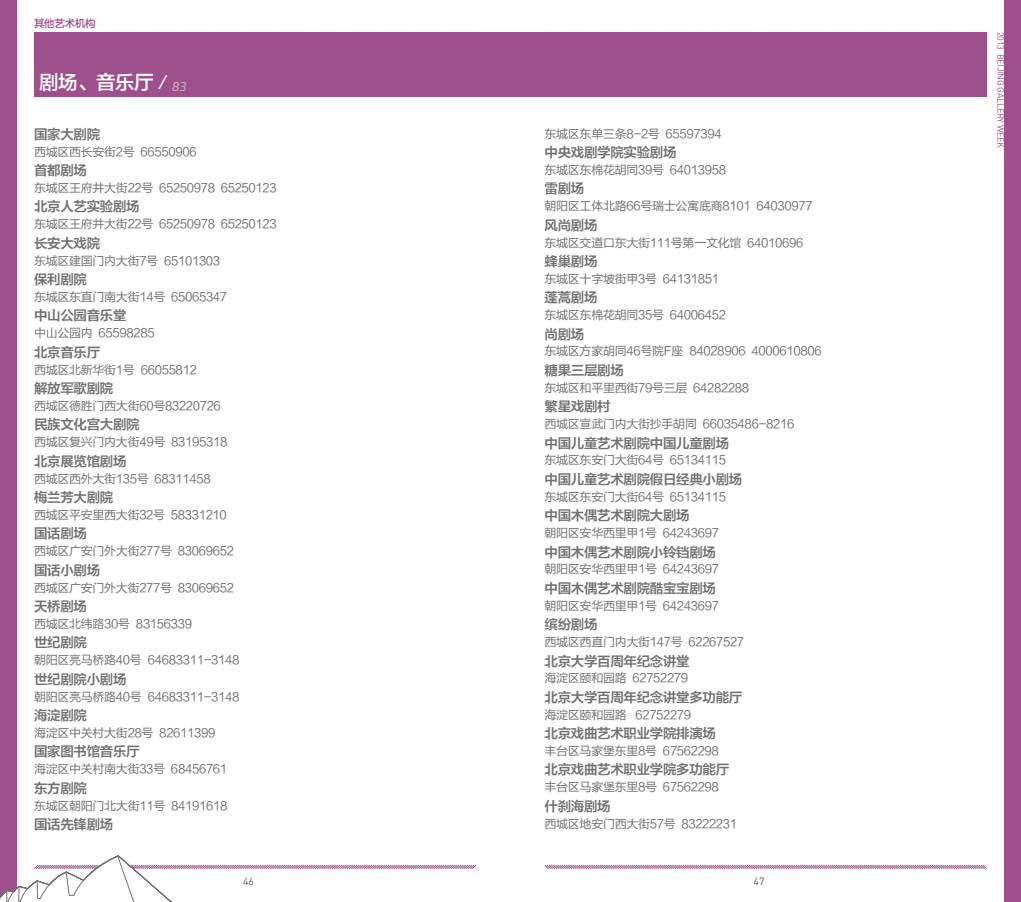
<style>
.page{position:relative;width:1021px;height:902px;background:#fff}
.page>*{position:absolute;margin:0;border:0;box-sizing:border-box;transform-origin:0 0}
.t1{font:19.5px "FZLTZHK GBK1 0";color:#fff}
.t2{font:13.5px "FZLTZCHK GBK1 0";letter-spacing:-.025em;color:#727171}
.t3{font:12px "FZLTHK GBK1 0";letter-spacing:-.025em;color:#727171}
.t4{font:10.5px "FZLTZHK GBK1 0";letter-spacing:-.025em;color:#9d508b}
.t5{font:10.5px "DIN Pro";color:#595757}
.t6{font:9px "DIN Pro";letter-spacing:-.03em;color:#9d508b}
</style>
<div class="page">
<div style="left:0;top:0;width:17px;height:901px;background:#9d508b"></div>
<div style="left:1003px;top:0;width:17px;height:901px;background:#9d508b"></div>
<svg style="left:544px;top:864px;width:443px;height:5px"></svg>
<svg style="left:0;top:855px;width:477px;height:46px"></svg>
<div style="left:34px;top:32px;width:952px;height:64px;background:#9d508b"></div>
<p class="t4" style="left:34px;top:17px;width:63px">其他艺术机构</p>
<h1 class="t1" style="left:39px;top:71px;width:149px">剧场、音乐厅／<sub>83</sub></h1>
<p class="t2" style="left:34px;top:127px;width:68px">国家大剧院</p>
<p class="t3" style="left:34px;top:145px;width:164px">西城区西长安街2号 66550906</p>
<p class="t2" style="left:34px;top:163px;width:54px">首都剧场</p>
<p class="t3" style="left:34px;top:181px;width:244px">东城区王府井大街22号 65250978 65250123</p>
<p class="t2" style="left:34px;top:199px;width:107px">北京人艺实验剧场</p>
<p class="t3" style="left:34px;top:217px;width:244px">东城区王府井大街22号 65250978 65250123</p>
<p class="t2" style="left:34px;top:236px;width:68px">长安大戏院</p>
<p class="t3" style="left:34px;top:254px;width:188px">东城区建国门内大街7号 65101303</p>
<p class="t2" style="left:34px;top:272px;width:54px">保利剧院</p>
<p class="t3" style="left:34px;top:290px;width:195px">东城区东直门南大街14号 65065347</p>
<p class="t2" style="left:34px;top:308px;width:94px">中山公园音乐堂</p>
<p class="t3" style="left:34px;top:326px;width:122px">中山公园内 65598285</p>
<p class="t2" style="left:34px;top:344px;width:68px">北京音乐厅</p>
<p class="t3" style="left:34px;top:363px;width:164px">西城区北新华街1号 66055812</p>
<p class="t2" style="left:34px;top:381px;width:81px">解放军歌剧院</p>
<p class="t3" style="left:34px;top:399px;width:188px">西城区德胜门西大街60号83220726</p>
<p class="t2" style="left:34px;top:417px;width:107px">民族文化宫大剧院</p>
<p class="t3" style="left:34px;top:435px;width:195px">西城区复兴门内大街49号 83195318</p>
<p class="t2" style="left:34px;top:453px;width:94px">北京展览馆剧场</p>
<p class="t3" style="left:34px;top:472px;width:178px">西城区西外大街135号 68311458</p>
<p class="t2" style="left:34px;top:490px;width:81px">梅兰芳大剧院</p>
<p class="t3" style="left:34px;top:508px;width:194px">西城区平安里西大街32号 58331210</p>
<p class="t2" style="left:34px;top:526px;width:54px">国话剧场</p>
<p class="t3" style="left:34px;top:544px;width:201px">西城区广安门外大街277号 83069652</p>
<p class="t2" style="left:34px;top:562px;width:68px">国话小剧场</p>
<p class="t3" style="left:34px;top:580px;width:201px">西城区广安门外大街277号 83069652</p>
<p class="t2" style="left:34px;top:599px;width:54px">天桥剧场</p>
<p class="t3" style="left:34px;top:617px;width:159px">西城区北纬路30号 83156339</p>
<p class="t2" style="left:34px;top:635px;width:54px">世纪剧院</p>
<p class="t3" style="left:34px;top:653px;width:207px">朝阳区亮马桥路40号 64683311-3148</p>
<p class="t2" style="left:34px;top:671px;width:94px">世纪剧院小剧场</p>
<p class="t3" style="left:34px;top:689px;width:207px">朝阳区亮马桥路40号 64683311-3148</p>
<p class="t2" style="left:34px;top:707px;width:54px">海淀剧院</p>
<p class="t3" style="left:34px;top:726px;width:183px">海淀区中关村大街28号 82611399</p>
<p class="t2" style="left:34px;top:744px;width:107px">国家图书馆音乐厅</p>
<p class="t3" style="left:34px;top:762px;width:195px">海淀区中关村南大街33号 68456761</p>
<p class="t2" style="left:34px;top:780px;width:54px">东方剧院</p>
<p class="t3" style="left:34px;top:798px;width:195px">东城区朝阳门北大街11号 84191618</p>
<p class="t2" style="left:34px;top:816px;width:81px">国话先锋剧场</p>
<p class="t3" style="left:544px;top:127px;width:179px">东城区东单三条8-2号 65597394</p>
<p class="t2" style="left:544px;top:145px;width:133px">中央戏剧学院实验剧场</p>
<p class="t3" style="left:544px;top:163px;width:183px">东城区东棉花胡同39号 64013958</p>
<p class="t2" style="left:544px;top:181px;width:41px">雷剧场</p>
<p class="t3" style="left:544px;top:199px;width:270px">朝阳区工体北路66号瑞士公寓底商8101 64030977</p>
<p class="t2" style="left:544px;top:217px;width:54px">风尚剧场</p>
<p class="t3" style="left:544px;top:236px;width:260px">东城区交道口东大街111号第一文化馆 64010696</p>
<p class="t2" style="left:544px;top:254px;width:54px">蜂巢剧场</p>
<p class="t3" style="left:544px;top:272px;width:176px">东城区十字坡街甲3号 64131851</p>
<p class="t2" style="left:544px;top:290px;width:54px">蓬蒿剧场</p>
<p class="t3" style="left:544px;top:308px;width:183px">东城区东棉花胡同35号 64006452</p>
<p class="t2" style="left:544px;top:326px;width:41px">尚剧场</p>
<p class="t3" style="left:544px;top:345px;width:279px">东城区方家胡同46号院F座 84028906 4000610806</p>
<p class="t2" style="left:544px;top:363px;width:81px">糖果三层剧场</p>
<p class="t3" style="left:544px;top:381px;width:206px">东城区和平里西街79号三层 64282288</p>
<p class="t2" style="left:544px;top:399px;width:68px">繁星戏剧村</p>
<p class="t3" style="left:544px;top:417px;width:251px">西城区宣武门内大街抄手胡同 66035486-8216</p>
<p class="t2" style="left:544px;top:435px;width:186px">中国儿童艺术剧院中国儿童剧场</p>
<p class="t3" style="left:544px;top:453px;width:183px">东城区东安门大街64号 65134115</p>
<p class="t2" style="left:544px;top:472px;width:199px">中国儿童艺术剧院假日经典小剧场</p>
<p class="t3" style="left:544px;top:490px;width:183px">东城区东安门大街64号 65134115</p>
<p class="t2" style="left:544px;top:508px;width:147px">中国木偶艺术剧院大剧场</p>
<p class="t3" style="left:544px;top:526px;width:176px">朝阳区安华西里甲1号 64243697</p>
<p class="t2" style="left:544px;top:544px;width:173px">中国木偶艺术剧院小铃铛剧场</p>
<p class="t3" style="left:544px;top:562px;width:176px">朝阳区安华西里甲1号 64243697</p>
<p class="t2" style="left:544px;top:580px;width:173px">中国木偶艺术剧院酷宝宝剧场</p>
<p class="t3" style="left:544px;top:599px;width:176px">朝阳区安华西里甲1号 64243697</p>
<p class="t2" style="left:544px;top:617px;width:54px">缤纷剧场</p>
<p class="t3" style="left:544px;top:635px;width:201px">西城区西直门内大街147号 62267527</p>
<p class="t2" style="left:544px;top:653px;width:147px">北京大学百周年纪念讲堂</p>
<p class="t3" style="left:544px;top:671px;width:145px">海淀区颐和园路 62752279</p>
<p class="t2" style="left:544px;top:689px;width:199px">北京大学百周年纪念讲堂多功能厅</p>
<p class="t3" style="left:544px;top:708px;width:148px">海淀区颐和园路 62752279</p>
<p class="t2" style="left:544px;top:726px;width:173px">北京戏曲艺术职业学院排演场</p>
<p class="t3" style="left:544px;top:744px;width:176px">丰台区马家堡东里8号 67562298</p>
<p class="t2" style="left:544px;top:762px;width:186px">北京戏曲艺术职业学院多功能厅</p>
<p class="t3" style="left:544px;top:780px;width:176px">丰台区马家堡东里8号 67562298</p>
<p class="t2" style="left:544px;top:798px;width:68px">什刹海剧场</p>
<p class="t3" style="left:544px;top:816px;width:194px">西城区地安门西大街57号 83222231</p>
<p class="t5" style="left:243px;top:874px;width:12px">46</p>
<p class="t5" style="left:753px;top:874px;width:12px">47</p>
<p class="t6" style="left:1006px;top:32px;width:118px;rotate:90deg">2013 BEIJING GALLERY WEEK</p>
</div>
